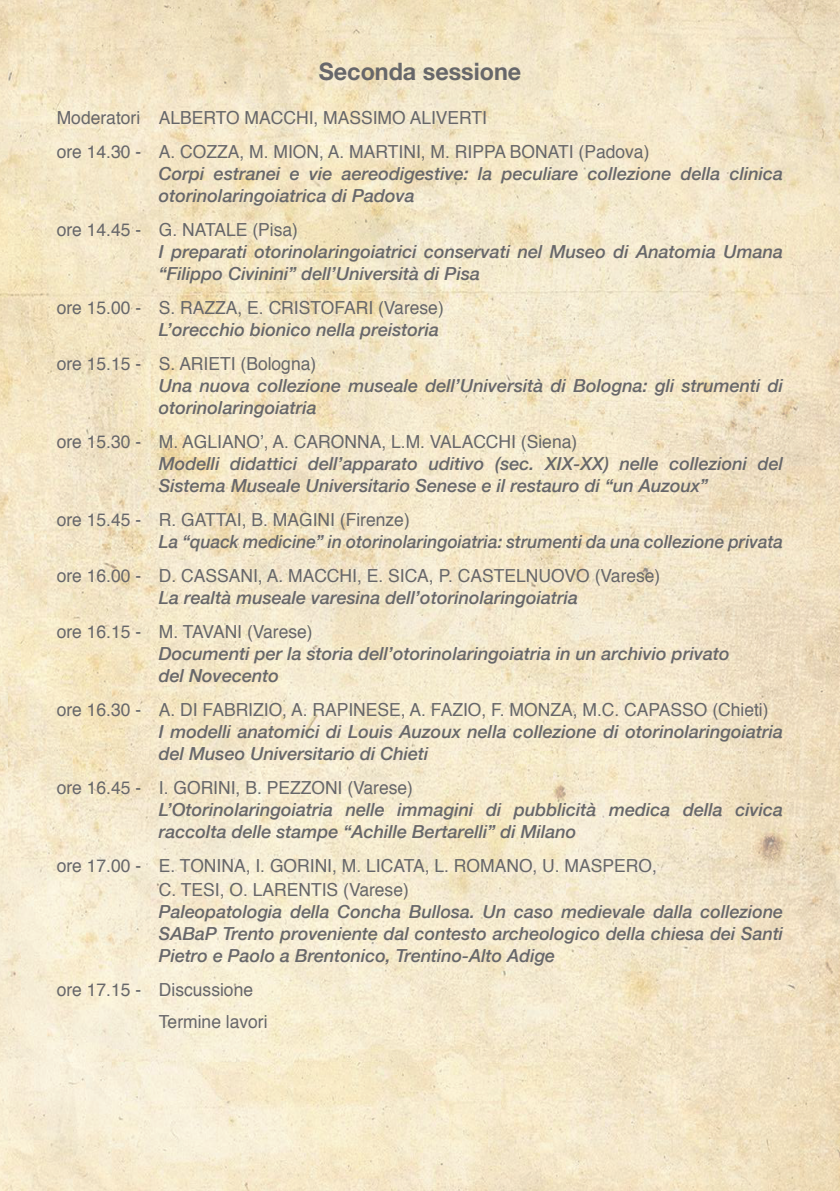
<style>
.page{position:relative;width:840px;height:1191px;background:#fff}
.page>*{position:absolute;margin:0;border:0;box-sizing:border-box;transform-origin:0 0}
.t1{font:700 24px "Helvetica Neue";color:#67676a}
.t2{font:italic 500 18px/22px "Helvetica Neue";color:#67676a}
.t3{font:18px "Helvetica";color:#67676a}
.t4{font:italic 500 18px "Helvetica Neue";color:#67676a;scale:.96 1}
</style>
<div class="page">
<img style="left:0;top:0;width:839px;height:1191px">
<p class="t1" style="left:318px;top:53px;width:204px">Seconda sessione</p>
<p class="t3" style="left:57px;top:104px;width:431px">Moderatori ALBERTO MACCHI, MASSIMO ALIVERTI</p>
<p class="t3" style="left:57px;top:138px;width:594px">ore 14.30 - A. COZZA, M. MION, A. MARTINI, M. RIPPA BONATI (Padova)</p>
<p class="t2" style="left:159px;top:162px;width:625px">Corpi estranei e vie aereodigestive: la peculiare collezione della clinica otorinolaringoiatrica di Padova</p>
<p class="t3" style="left:57px;top:216px;width:243px">ore 14.45 - G. NATALE (Pisa)</p>
<p class="t2" style="left:159px;top:240px;width:625px">I preparati otorinolaringoiatrici conservati nel Museo di Anatomia Umana “Filippo Civinini” dell’Università di Pisa</p>
<p class="t3" style="left:57px;top:294px;width:388px">ore 15.00 - S. RAZZA, E. CRISTOFARI (Varese)</p>
<p class="t2" style="left:159px;top:318px;width:282px">L’orecchio bionico nella preistoria</p>
<p class="t3" style="left:57px;top:350px;width:261px">ore 15.15 - S. ARIETI (Bologna)</p>
<p class="t2" style="left:159px;top:374px;width:625px">Una nuova collezione museale dell’Università di Bologna: gli strumenti di otorinolaringoiatria</p>
<p class="t3" style="left:57px;top:428px;width:521px">ore 15.30 - M. AGLIANO’, A. CARONNA, L.M. VALACCHI (Siena)</p>
<p class="t2" style="left:159px;top:452px;width:625px">Modelli didattici dell’apparato uditivo (sec. XIX-XX) nelle collezioni del<br>Sistema Museale Universitario Senese e il restauro di “un Auzoux”</p>
<p class="t3" style="left:57px;top:506px;width:354px">ore 15.45 - R. GATTAI, B. MAGINI (Firenze)</p>
<p class="t4" style="left:159px;top:526px;width:651px">La “quack medicine” in otorinolaringoiatria: strumenti da una collezione privata</p>
<p class="t3" style="left:57px;top:562px;width:605px">ore 16.00 - D. CASSANI, A. MACCHI, E. SICA, P. CASTELNUOVO (Varese)</p>
<p class="t2" style="left:159px;top:586px;width:420px">La realtà museale varesina dell’otorinolaringoiatria</p>
<p class="t3" style="left:57px;top:618px;width:257px">ore 16.15 - M. TAVANI (Varese)</p>
<p class="t2" style="left:159px;top:642px;width:572px">Documenti per la storia dell’otorinolaringoiatria in un archivio privato</p>
<p class="t2" style="left:159px;top:664px;width:122px">del Novecento</p>
<p class="t3" style="left:57px;top:696px;width:713px">ore 16.30 - A. DI FABRIZIO, A. RAPINESE, A. FAZIO, F. MONZA, M.C. CAPASSO (Chieti)</p>
<p class="t2" style="left:159px;top:720px;width:625px">I modelli anatomici di Louis Auzoux nella collezione di otorinolaringoiatria del Museo Universitario di Chieti</p>
<p class="t3" style="left:57px;top:774px;width:357px">ore 16.45 - I. GORINI, B. PEZZONI (Varese)</p>
<p class="t2" style="left:159px;top:798px;width:625px">L’Otorinolaringoiatria nelle immagini di pubblicità medica della civica raccolta delle stampe “Achille Bertarelli” di Milano</p>
<p class="t3" style="left:57px;top:852px;width:601px">ore 17.00 - E. TONINA, I. GORINI, M. LICATA, L. ROMANO, U. MASPERO,</p>
<p class="t3" style="left:159px;top:876px;width:251px">C. TESI, O. LARENTIS (Varese)</p>
<p class="t2" style="left:159px;top:900px;width:625px;text-align:justify">Paleopatologia della Concha Bullosa. Un caso medievale dalla collezione SABaP Trento proveniente dal contesto archeologico della chiesa dei Santi Pietro e Paolo a Brentonico, Trentino-Alto Adige</p>
<p class="t3" style="left:57px;top:976px;width:198px">ore 17.15 - Discussione</p>
<p class="t3" style="left:159px;top:1007px;width:110px">Termine lavori</p>
</div>
